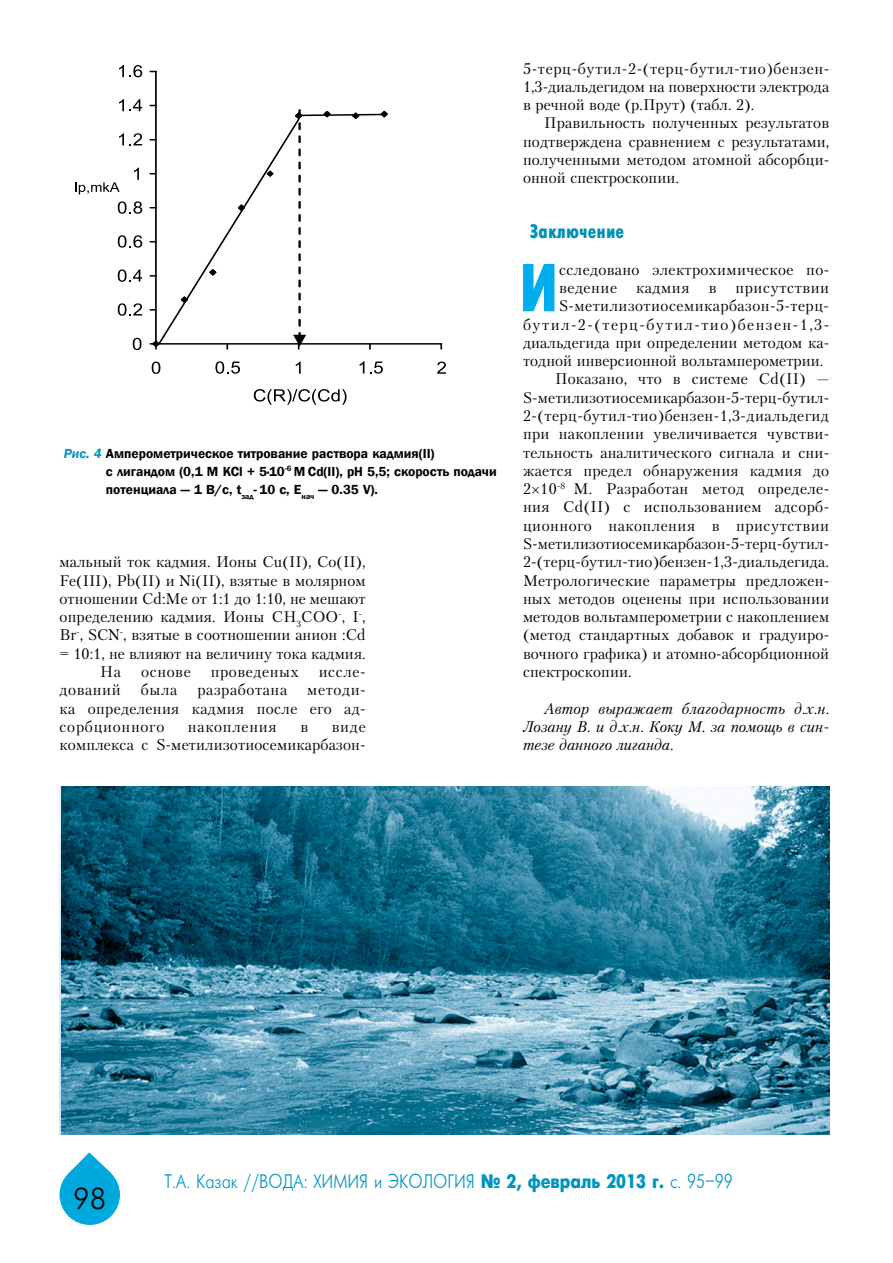
<style>
.page{position:relative;width:893px;height:1263px;background:#fff}
.page>*{position:absolute;margin:0;border:0;box-sizing:border-box;transform-origin:0 0}
.t1{font:67.65px "Futuris X Cond C";color:#00aeef}
.t2{font:30px "Futuris Cyrillic";color:#000}
.t3{font:19.5px "Futuris";color:#0094c1;scale:.84 1}
.t4{font:19.5px "Futuris X Cond C";letter-spacing:.005em;color:#0092b8}
.t5{font:15.3px/18.3px "Petersburg C";letter-spacing:.01em;color:#000;text-align:justify}
.t6{font:15.3px "Petersburg C";letter-spacing:.03em;color:#000}
.t7{font:italic 15.3px/18.3px "Petersburg C";letter-spacing:.005em;color:#000;text-align:justify}
.t8{font:15.3px "Petersburg C";letter-spacing:.04em;color:#000}
.t9{font:15.3px "Petersburg C";letter-spacing:.095em;color:#000}
.t10{font:15.3px "Petersburg C";letter-spacing:.05em;color:#000}
.t11{font:600 13.5px/18.3px "Franklin Gothic";color:#000}
.s1{font-style:italic;color:#0094c1}
.s2{font-weight:700}
</style>
<div class="page">
<svg style="left:60px;top:1152px;width:60px;height:73px"></svg>
<hr style="left:155px;top:71px;width:2px;height:274px;background:#000">
<hr style="left:155px;top:343px;width:287px;height:2px;background:#000">
<svg style="left:440px;top:343px;width:2px;height:7px"></svg>
<svg style="left:133px;top:338px;width:8px;height:12px"></svg>
<svg style="left:118px;top:303px;width:24px;height:13px"></svg>
<svg style="left:118px;top:269px;width:24px;height:13px"></svg>
<svg style="left:118px;top:235px;width:24px;height:13px"></svg>
<svg style="left:118px;top:201px;width:24px;height:13px"></svg>
<svg style="left:134px;top:168px;width:5px;height:12px"></svg>
<svg style="left:119px;top:133px;width:23px;height:12px"></svg>
<svg style="left:119px;top:99px;width:23px;height:12px"></svg>
<svg style="left:119px;top:65px;width:23px;height:12px"></svg>
<svg style="left:152px;top:362px;width:8px;height:12px"></svg>
<svg style="left:215px;top:361px;width:25px;height:13px"></svg>
<svg style="left:296px;top:362px;width:5px;height:12px"></svg>
<svg style="left:360px;top:361px;width:4px;height:12px"></svg>
<svg style="left:370px;top:362px;width:13px;height:12px"></svg>
<svg style="left:437px;top:362px;width:9px;height:12px"></svg>
<svg style="left:254px;top:389px;width:93px;height:16px"></svg>
<svg style="left:75px;top:182px;width:45px;height:12px"></svg>
<svg style="left:149px;top:105px;width:239px;height:245px"></svg>
<img style="left:62px;top:787px;width:767px;height:347px">
<p class="t11" style="left:106px;top:444px;width:392px;text-indent:-42px"><span class="s1">Рис. 4</span> Амперометрическое титрование раствора кадмия(II)<br>с лигандом (0,1 M KCl + 5·10<sup>-6</sup> М Cd(II), pH 5,5; скорость подачи потенциала — 1 В/с, t<sub>зад</sub>- 10 с, E<sub>нач</sub> — 0.35 V).</p>
<p class="t5" style="left:60px;top:553px;width:308px">мальный ток кадмия. Ионы Cu(II), Co(II),</p>
<p class="t5" style="left:60px;top:571px;width:308px">Fe(III), Pb(II) и Ni(II), взятые в молярном</p>
<p class="t5" style="left:60px;top:589px;width:308px">отношении Cd:Me от 1:1 до 1:10, не мешают</p>
<p class="t5" style="left:60px;top:607px;width:308px">определению кадмия. Ионы CH<sub>3</sub>COO<sup>-</sup>, I<sup>-</sup>,</p>
<p class="t5" style="left:60px;top:626px;width:308px">Br<sup>-</sup>, SCN<sup>-</sup>, взятые в соотношении анион :Cd</p>
<p class="t5" style="left:60px;top:644px;width:308px">= 10:1, не влияют на величину тока кадмия.</p>
<p class="t5" style="left:100px;top:662px;width:22px">На</p>
<p class="t5" style="left:141px;top:662px;width:51px">основе</p>
<p class="t8" style="left:211px;top:662px;width:89px">проведеных</p>
<p class="t5" style="left:319px;top:662px;width:49px">иссле-</p>
<p class="t8" style="left:60px;top:681px;width:63px">дований</p>
<p class="t5" style="left:141px;top:681px;width:38px">была</p>
<p class="t8" style="left:197px;top:681px;width:91px">разработана</p>
<p class="t5" style="left:60px;top:681px;width:308px;text-indent:248px">методи&shy;ка определения кадмия после его ад&shy;сорбционного</p>
<p class="t5" style="left:60px;top:717px;width:308px;text-align:right">виде<br>комплекса с S-метилизотиосемикарбазон-</p>
<p class="t10" style="left:188px;top:717px;width:90px">накопления</p>
<p class="t5" style="left:300px;top:717px;width:9px">в</p>
<p class="t5" style="left:523px;top:59px;width:308px">5-терц-бутил-2-(терц-бутил-тио)бензен-1,3-диальдегидом на поверхности электрода в речной воде (р.Прут) (табл. 2).</p>
<p class="t5" style="left:523px;top:114px;width:308px;text-indent:21px">Правильность полученных результатов подтверждена сравнением с результатами, полученными методом атомной абсорбци&shy;онной спектроскопии.</p>
<p class="t4" style="left:530px;top:221px;width:96px">Заключение</p>
<h1 class="t1" style="left:519px;top:250px;width:41px">И</h1>
<p class="t5" style="left:559px;top:260px;width:272px">сследовано электрохимическое по-</p>
<p class="t8" style="left:559px;top:279px;width:272px">ведение кадмия в присутствии</p>
<p class="t6" style="left:559px;top:297px;width:271px">S-метилизотиосемикарбазон-5-терц-</p>
<p class="t9" style="left:523px;top:315px;width:308px">бутил-2-(терц-бутил-тио)бензен-1,3-</p>
<p class="t5" style="left:523px;top:333px;width:308px">диальдегида при определении методом ка-</p>
<p class="t5" style="left:523px;top:351px;width:302px">тодной инверсионной вольтамперометрии.</p>
<p class="t5" style="left:555px;top:370px;width:276px">Показано, что в системе Cd(II) —</p>
<p class="t5" style="left:523px;top:388px;width:308px">S-метилизотиосемикарбазон-5-терц-бутил-</p>
<p class="t6" style="left:523px;top:406px;width:307px">2-(терц-бутил-тио)бензен-1,3-диальдегид</p>
<p class="t5" style="left:523px;top:425px;width:308px">при накоплении увеличивается чувстви-</p>
<p class="t5" style="left:523px;top:443px;width:308px">тельность аналитического сигнала и сни-</p>
<p class="t5" style="left:523px;top:461px;width:308px">жается предел обнаружения кадмия до</p>
<p class="t5" style="left:523px;top:479px;width:308px">2 10<sup>-8</sup> M. Разработан метод определе-</p>
<p class="t5" style="left:523px;top:498px;width:308px">ния Cd(II) с использованием адсорб-</p>
<p class="t6" style="left:523px;top:516px;width:308px">ционного накопления в присутствии</p>
<p class="t5" style="left:523px;top:534px;width:308px">S-метилизотиосемикарбазон-5-терц-бутил-</p>
<p class="t5" style="left:523px;top:553px;width:307px">2-(терц-бутил-тио)бензен-1,3-диальдегида.</p>
<p class="t5" style="left:523px;top:571px;width:308px">Метрологические параметры предложен-</p>
<p class="t5" style="left:523px;top:589px;width:308px">ных методов оценены при использовании</p>
<p class="t5" style="left:523px;top:607px;width:308px">методов вольтамперометрии с накоплением</p>
<p class="t5" style="left:523px;top:626px;width:308px">(метод стандартных добавок и градуиро-</p>
<p class="t5" style="left:523px;top:644px;width:308px">вочного графика) и атомно-абсорбционной</p>
<p class="t5" style="left:523px;top:662px;width:110px">спектроскопии.</p>
<p class="t7" style="left:523px;top:699px;width:308px;text-indent:21px">Автор выражает благодарность д.х.н.<br>Лозану В. и д.х.н. Коку М. за помощь в син&shy;тезе данного лиганда.</p>
<h2 class="t2" style="left:73px;top:1183px;width:34px">98</h2>
<p class="t3" style="left:164px;top:1171px;width:678px">Т.А. Казак //ВОДА: ХИМИЯ и ЭКОЛОГИЯ <span class="s2">¹ 2, февраль 2013 г.</span> c. 95–99</p>
</div>
